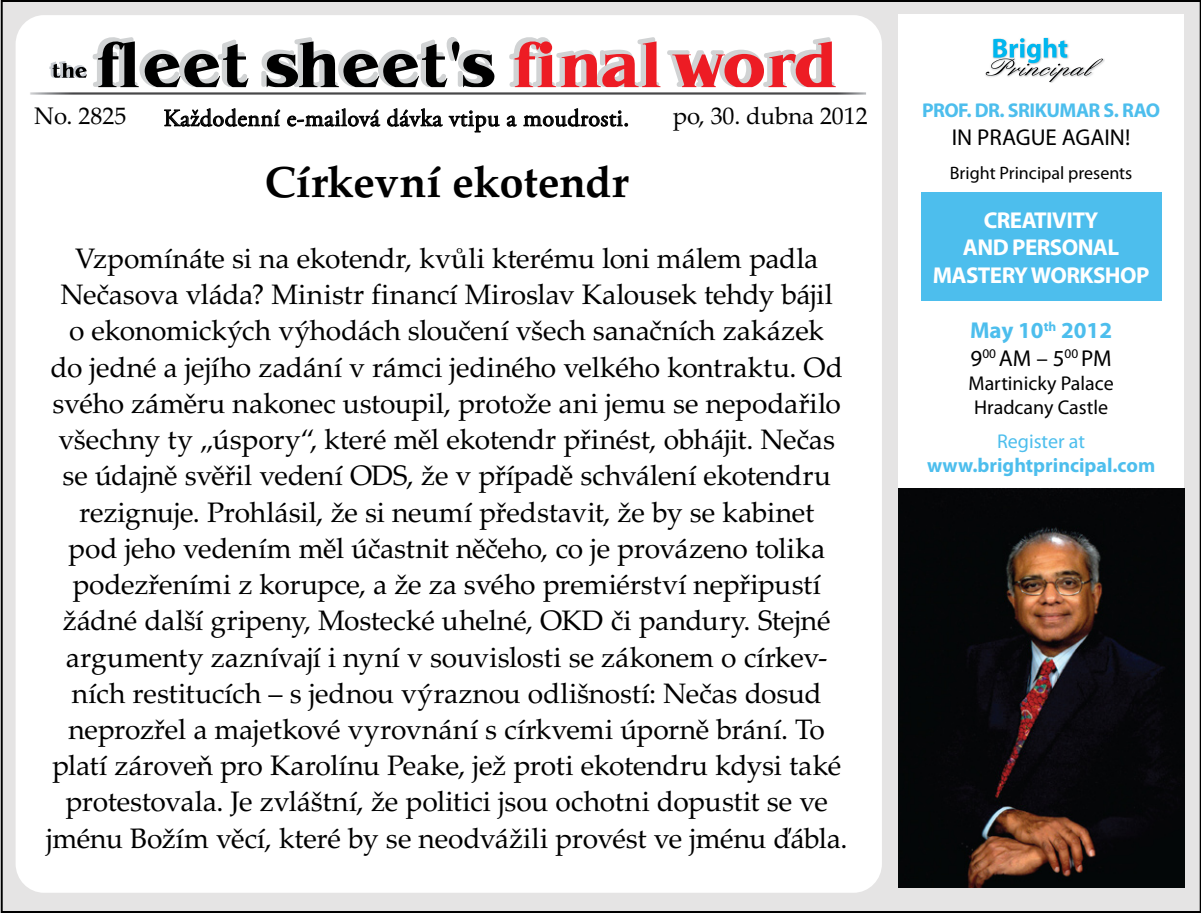
<style>
.page{position:relative;width:1201px;height:913px;background:#fff}
.page>*{position:absolute;margin:0;border:0;box-sizing:border-box;transform-origin:0 0}
.t1{font:700 43.6px "Palatino LTCE";letter-spacing:-.005em;color:#000}
.t2{font:28.2px/36.2px "Palatino LTCE";letter-spacing:-.01em;color:#000;text-align:center}
.t3{font:24px "Adobe Garamond Pro";letter-spacing:.02em;color:#000}
.t4{font:24px "Palatino LTCE";letter-spacing:-.005em;color:#000}
.t5{font:700 23px/27.6px "Myriad Pro";letter-spacing:-.025em;color:#fff;text-align:center}
.t6{font:700 23px/27.6px "Myriad Pro";color:#4dbeed}
.t7{font:23px "Myriad Pro";color:#000}
.t8{font:20px/24px "Myriad Pro";color:#000}
.t9{font:700 20px "Myriad Pro";color:#4dbeed}
.t10{font:700 20px "Myriad Pro";letter-spacing:-.025em;color:#4dbeed}
.t11{font:20px "Myriad Pro";color:#4dbeed}
.t12{font:18px "Myriad Pro";color:#000}
.s1{font-weight:400;color:#000}
</style>
<div class="page">
<div style="left:2px;top:1px;width:1198px;height:910px;background:#e5e4e4"></div>
<div style="left:16px;top:15px;width:865px;height:877px;background:#fff;border-radius:29px"></div>
<svg style="left:164px;top:108px;width:116px;height:19px"></svg>
<svg style="left:287px;top:108px;width:93px;height:19px"></svg>
<svg style="left:387px;top:108px;width:55px;height:19px"></svg>
<svg style="left:449px;top:110px;width:50px;height:22px"></svg>
<svg style="left:507px;top:115px;width:9px;height:12px"></svg>
<svg style="left:523px;top:108px;width:104px;height:19px"></svg>
<img style="left:30px;top:92px;width:836px;height:3px">
<svg style="left:49px;top:37px;width:446px;height:50px"></svg>
<svg style="left:509px;top:37px;width:326px;height:50px"></svg>
<div style="left:898px;top:15px;width:285px;height:872px;background:#fff"></div>
<img style="left:898px;top:488px;width:285px;height:399px">
<div style="left:920px;top:192px;width:241px;height:109px;background:#4dbeed"></div>
<svg style="left:985px;top:38px;width:117px;height:44px"></svg>
<p class="t4" style="left:34px;top:102px;width:94px">No. 2825</p>
<p class="t4" style="left:672px;top:102px;width:196px">po, 30. dubna 2012</p>
<p class="t10" style="left:921px;top:97px;width:239px">PROF. DR. SRIKUMAR S. RAO</p>
<p class="t7" style="left:951px;top:123px;width:180px">IN PRAGUE AGAIN!</p>
<p class="t12" style="left:949px;top:162px;width:184px">Bright Principal presents</p>
<p class="t5" style="left:932px;top:205px;width:218px">CREATIVITY<br>AND PERSONAL<br>MASTERY WORKSHOP</p>
<p class="t3" style="left:163px;top:104px;width:467px">Každodenní e-mailová dávka vtipu a moudrosti.</p>
<h1 class="t1" style="left:264px;top:157px;width:366px">Církevní ekotendr</h1>
<p class="t2" style="left:46px;top:240px;width:802px">Vzpomínáte si na ekotendr, kvůli kterému loni málem padla Nečasova vláda? Ministr financí Miroslav Kalousek tehdy bájil<br>o ekonomických výhodách sloučení všech sanačních zakázek<br>do jedné a jejího zadání v rámci jediného velkého kontraktu. Od svého záměru nakonec ustoupil, protože ani jemu se nepodařilo všechny ty „úspory“, které měl ekotendr přinést, obhájit. Nečas se údajně svěřil vedení ODS, že v případě schválení ekotendru rezignuje. Prohlásil, že si neumí představit, že by se kabinet<br>pod jeho vedením měl účastnit něčeho, co je provázeno tolika podezřeními z korupce, a že za svého premiérství nepřipustí žádné další gripeny, Mostecké uhelné, OKD či pandury. Stejné argumenty zaznívají i nyní v souvislosti se zákonem o církev&shy;ních restitucích – s jednou výraznou odlišností: Nečas dosud neprozřel a majetkové vyrovnání s církvemi úporně brání. To platí zároveň pro Karolínu Peake, jež proti ekotendru kdysi také protestovala. Je zvláštní, že politici jsou ochotni dopustit se ve jménu Božím věcí, které by se neodvážili provést ve jménu ďábla.</p>
<p class="t6" style="left:969px;top:316px;width:144px">May 10<sup>th</sup> 2012<br><span class="s1">9</span><sup>00</sup> <span class="s1">AM – 5</span><sup>00</sup> <span class="s1">PM</span></p>
<p class="t8" style="left:968px;top:371px;width:147px">Martinicky Palace<br>Hradcany Castle</p>
<p class="t11" style="left:996px;top:428px;width:89px">Register at</p>
<p class="t9" style="left:926px;top:452px;width:230px">www.brightprincipal.com</p>
</div>
